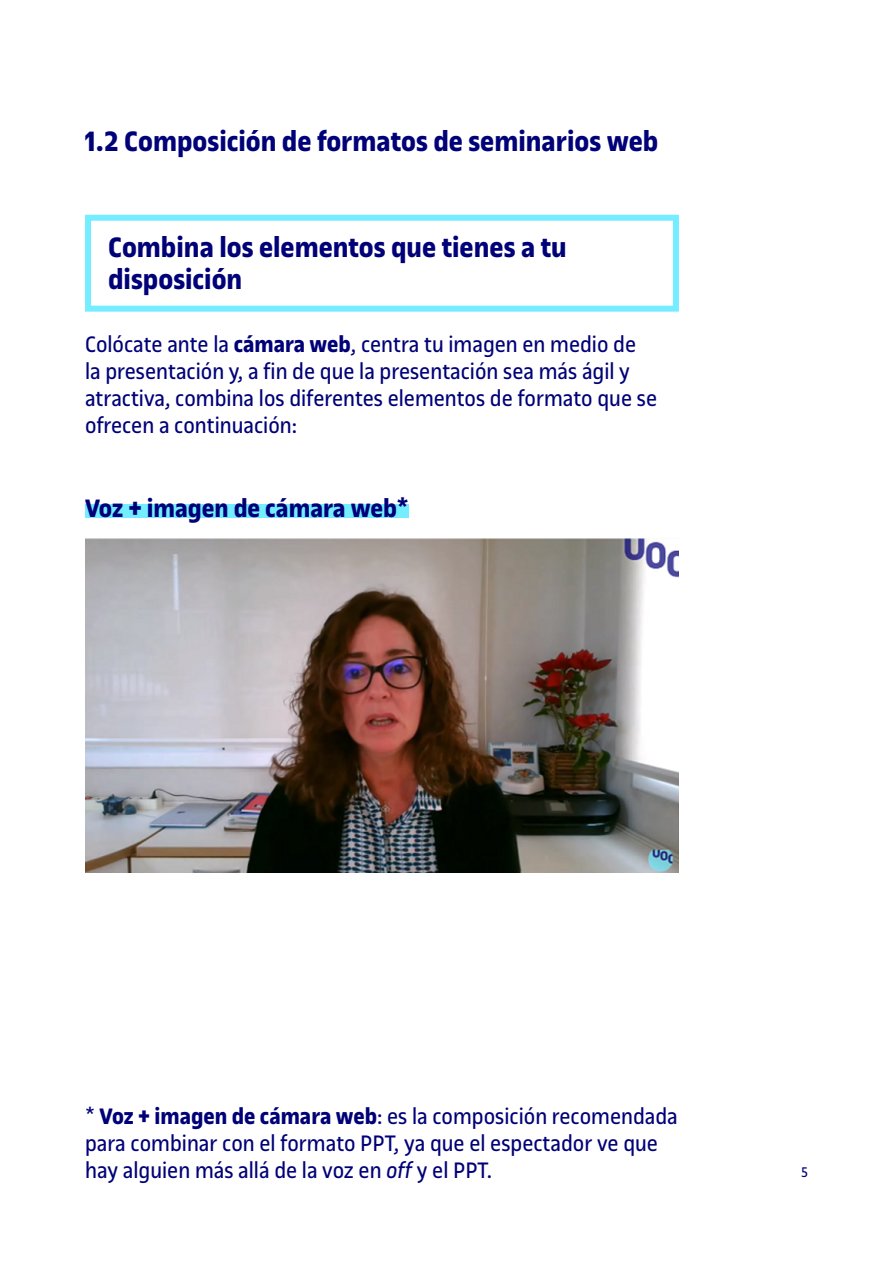
<style>
.page{position:relative;width:893px;height:1263px;background:#fff}
.page>*{position:absolute;margin:0;border:0;box-sizing:border-box;transform-origin:0 0}
.t1{font:700 30px/31.5px "UOC Sans";color:#000078}
.t2{font:700 27px "UOC Sans";color:#000078}
.t3{font:24px/27px "UOC Sans";color:#000078}
.t4{font:15px "UOC Sans";color:#000078}
.s1{font-weight:700}
.s2{font-style:italic}
</style>
<div class="page">
<div style="left:85px;top:215px;width:594px;height:97px;border:6px solid #73edff"></div>
<img style="left:85px;top:539px;width:594px;height:333px">
<div style="left:85px;top:504px;width:323px;height:13px;background:#73edff"></div>
<p class="t1" style="left:85px;top:126px;width:575px">1.2 Composición de formatos de seminarios web</p>
<p class="t1" style="left:108px;top:232px;width:460px">Combina los elementos que tienes a tu disposición</p>
<p class="t3" style="left:85px;top:330px;width:574px">Colócate ante la <span class="s1">cámara web</span>, centra tu imagen en medio de la presentación y, a fin de que la presentación sea más ágil y atractiva, combina los diferentes elementos de formato que se ofrecen a continuación:</p>
<p class="t2" style="left:85px;top:493px;width:325px">Voz + imagen de cámara web*</p>
<p class="t3" style="left:85px;top:1103px;width:594px">* <span class="s1">Voz + imagen de cámara web</span>: es la composición recomendada para combinar con el formato PPT, ya que el espectador ve que hay alguien más allá de la voz en <span class="s2">off</span> y el PPT.</p>
<p class="t4" style="left:801px;top:1164px;width:8px">5</p>
</div>
